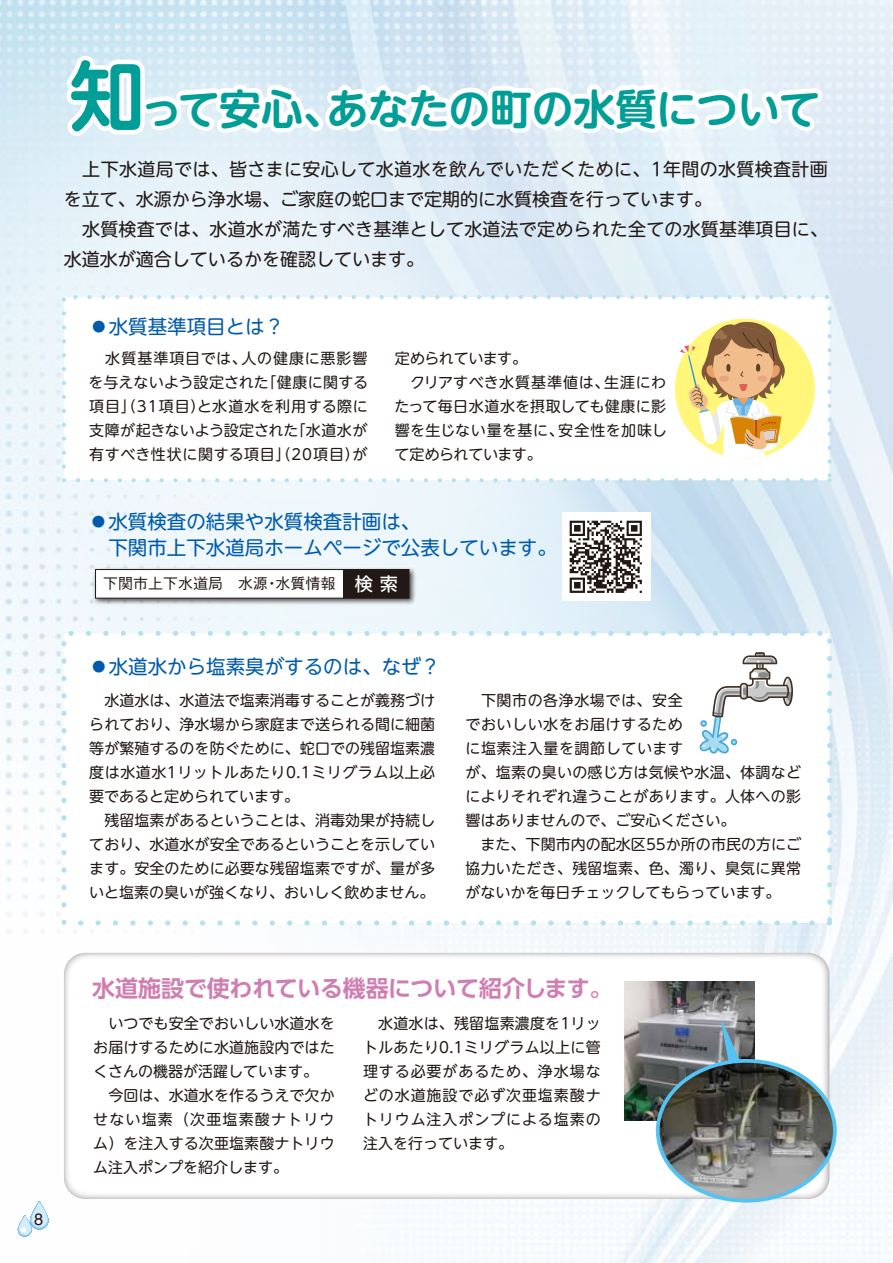
<style>
.page{position:relative;width:893px;height:1263px;background:#fff}
.page>*{position:absolute;margin:0;border:0;box-sizing:border-box;transform-origin:0 0}
.t1{font:700 41.85px "UD Shin M Go Pro De";letter-spacing:-.02em;color:#009e96}
.t2{font:700 22.95px "UD Shin Go Pro De";letter-spacing:-.01em;color:#d07eb1}
.t3{font:19.5px/25.5px "UD Shin M Go Pro";color:#005bac}
.t4{font:18px/30px "UD Shin M Go Pro";letter-spacing:.01em;color:#221815}
.t5{font:16.5px "Helvetica";color:#221815}
.t6{font:15px/24px "UD Shin M Go Pro";letter-spacing:.005em;color:#221815}
.t7{font:500 15px "Gothic BBB Pro";color:#221815}
.s1{font-size:75.3px}
.s2{font-family:"Hiragino Sans W5";font-weight:400;font-size:18.75px;color:#fff}
</style>
<div class="page">
<img style="left:1px;top:0;width:892px;height:1263px">
<img style="left:0;top:0;width:623px;height:676px">
<div style="left:62px;top:295px;width:770px;height:187px;background:#fff;border:4px dashed #b4e0f0"></div>
<svg style="left:30px;top:1201px;width:19px;height:28px"></svg>
<svg style="left:30px;top:1201px;width:18px;height:28px"></svg>
<div style="left:31px;top:1201px;width:17px;height:27px;background:#fefefe;border-radius:9px"></div>
<svg style="left:31px;top:1202px;width:17px;height:26px"></svg>
<svg style="left:31px;top:1202px;width:17px;height:25px"></svg>
<svg style="left:31px;top:1202px;width:16px;height:25px"></svg>
<div style="left:32px;top:1202px;width:15px;height:25px;background:#fefefe;border-radius:8px"></div>
<div style="left:32px;top:1203px;width:15px;height:24px;background:#c9e8fa;border-radius:8px"></div>
<svg style="left:32px;top:1203px;width:15px;height:23px"></svg>
<div style="left:33px;top:1217px;width:8px;height:8px;background:#d3edfb;border-radius:50%"></div>
<div style="left:34px;top:1217px;width:7px;height:8px;background:#e2f1fb;border-radius:50%"></div>
<div style="left:34px;top:1218px;width:7px;height:6px;background:#f1f9fe;border-radius:50%"></div>
<svg style="left:33px;top:1215px;width:7px;height:9px"></svg>
<svg style="left:18px;top:1215px;width:14px;height:21px"></svg>
<svg style="left:18px;top:1215px;width:13px;height:21px"></svg>
<div style="left:19px;top:1215px;width:12px;height:20px;background:#fefefe;border-radius:6px"></div>
<div style="left:19px;top:1216px;width:12px;height:19px;background:#c6e3f6;border-radius:6px"></div>
<div style="left:19px;top:1216px;width:12px;height:18px;background:#fefefe;border-radius:6px"></div>
<svg style="left:20px;top:1216px;width:11px;height:18px"></svg>
<svg style="left:20px;top:1227px;width:6px;height:6px"></svg>
<svg style="left:59px;top:41px;width:768px;height:131px"></svg>
<img style="left:91px;top:565px;width:327px;height:43px">
<div style="left:95px;top:569px;width:249px;height:29px;background:#fff;border:1px solid #221815"></div>
<div style="left:343px;top:569px;width:66px;height:29px;background:#221815"></div>
<div style="left:675px;top:319px;width:140px;height:140px;background:#fff67a;border-radius:50%"></div>
<svg style="left:680px;top:321px;width:106px;height:138px"></svg>
<div style="left:61px;top:631px;width:771px;height:294px;background:#fff;border:5px dashed #b4e0f0"></div>
<svg style="left:699px;top:652px;width:94px;height:102px"></svg>
<div style="left:64px;top:953px;width:765px;height:246px;background:#fff;border-radius:21px"></div>
<img style="left:624px;top:981px;width:131px;height:139px">
<svg style="left:718px;top:1011px;width:26px;height:52px"></svg>
<img style="left:660px;top:1063px;width:173px;height:136px">
<div style="left:562px;top:513px;width:88px;height:88px;background:#fff"></div>
<svg style="left:570px;top:521px;width:72px;height:72px"></svg>
<h1 class="t1" style="left:69px;top:75px;width:753px"><span class="s1">知</span>って安心、あなたの町の水質について</h1>
<p class="t4" style="left:64px;top:153px;width:766px">　上下水道局では、皆さまに安心して水道水を飲んでいただくために、1年間の水質検査計画を立て、水源から浄水場、ご家庭の蛇口まで定期的に水質検査を行っています。<br>　水質検査では、水道水が満たすべき基準として水道法で定められた全ての水質基準項目に、水道水が適合しているかを確認しています。</p>
<h3 class="t3" style="left:89px;top:313px;width:196px">●水質基準項目とは？</h3>
<p class="t6" style="left:89px;top:346px;width:281px;text-align:justify">　水質基準項目では、人の健康に悪影響を与えないよう設定された「健康に関する項目」（31項目）と水道水を利用する際に支障が起きないよう設定された「水道水が有すべき性状に関する項目」（20項目）が</p>
<p class="t6" style="left:394px;top:346px;width:274px">定められています。<br>　クリアすべき水質基準値は、生涯にわたって毎日水道水を摂取しても健康に影響を生じない量を基に、安全性を加味して定められています。</p>
<h3 class="t3" style="left:89px;top:508px;width:469px">●水質検査の結果や水質検査計画は、<br>　下関市上下水道局ホームページで公表しています。</h3>
<p class="t7" style="left:103px;top:571px;width:296px">下関市上下水道局　水源・水質情報 <span class="s2">検 索</span></p>
<h3 class="t3" style="left:89px;top:652px;width:352px">●水道水から塩素臭がするのは、なぜ？</h3>
<p class="t6" style="left:89px;top:687px;width:347px">　水道水は、水道法で塩素消毒することが義務づけられており、浄水場から家庭まで送られる間に細菌等が繁殖するのを防ぐために、蛇口での残留塩素濃度は水道水1リットルあたり0.1ミリグラム以上必要であると定められています。<br>　残留塩素があるということは、消毒効果が持続しており、水道水が安全であるということを示しています。安全のために必要な残留塩素ですが、量が多いと塩素の臭いが強くなり、おいしく飲めません。</p>
<p class="t6" style="left:465px;top:687px;width:337px">　下関市の各浄水場では、安全<br>でおいしい水をお届けするため<br>に塩素注入量を調節しています<br>が、塩素の臭いの感じ方は気候や水温、体調などによりそれぞれ違うことがあります。人体への影響はありませんので、ご安心ください。<br>　また、下関市内の配水区55か所の市民の方にご協力いただき、残留塩素、色、濁り、臭気に異常がないかを毎日チェックしてもらっています。</p>
<p class="t5" style="left:34px;top:1206px;width:11px">8</p>
<h2 class="t2" style="left:92px;top:970px;width:522px">水道施設で使われている機器について紹介します。</h2>
<p class="t6" style="left:93px;top:1011px;width:243px">　いつでも安全でおいしい水道水をお届けするために水道施設内ではたくさんの機器が活躍しています。　今回は、水道水を作るうえで欠かせない塩素（次亜塩素酸ナトリウム）を注入する次亜塩素酸ナトリウム注入ポンプを紹介します。</p>
<p class="t6" style="left:363px;top:1011px;width:239px;text-align:justify">　水道水は、残留塩素濃度を1リットルあたり0.1ミリグラム以上に管理する必要があるため、浄水場などの水道施設で必ず次亜塩素酸ナトリウム注入ポンプによる塩素の注入を行っています。</p>
</div>
